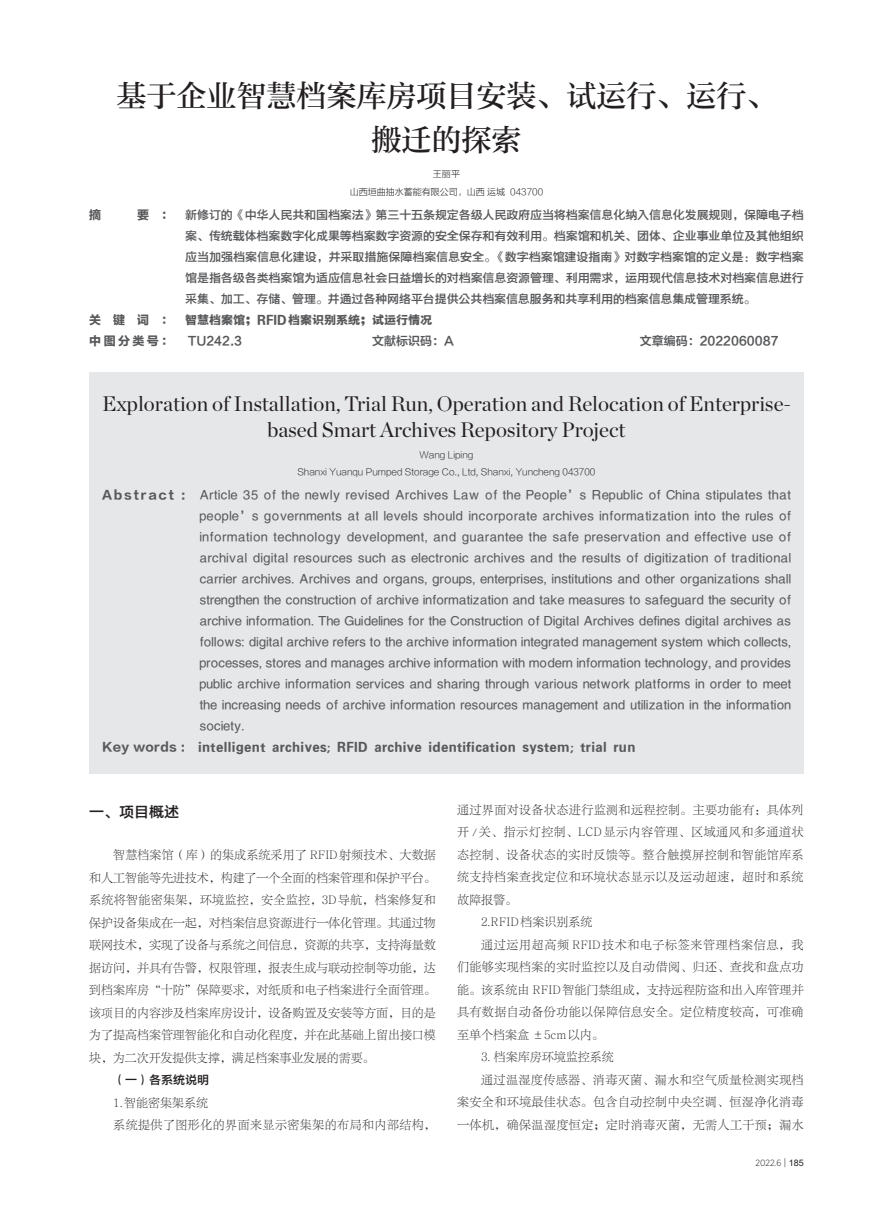
<style>
.page{position:relative;width:893px;height:1212px;background:#fff}
.page>*{position:absolute;margin:0;border:0;box-sizing:border-box;transform-origin:0 0}
.标题{font:30px "FZZHUNYSK GBK1 0";color:#231f20}
.英文标题{font:21px/25.2px "Chronicle Display";color:#231f20;text-align:center}
.一{font:15px "FZYDZHK GBK1 0";color:#231f20}
.英文摘要{font:12px/21px "FZYDZHK GBK1 0";letter-spacing:.035em;color:#57585a;text-align:justify}
.正文{font:12px/22.5px "FZLTSK GBK1 0";letter-spacing:.035em;color:#231f20;text-align:justify}
.摘要{font:12px/21px "FZYDZHK GBK1 0";letter-spacing:-.01em;color:#57585a;text-align:justify}
.英文关键词{font:12px "FZYDCHK GBK1 0";letter-spacing:.03em;color:#57585a}
.中国分类号{font:12px "FZLTZCHK GBK1 0";color:#57585a}
.正文-2{font:12px "FZLTSK GBK1 0";color:#231f20}
.关键词{font:12px "FZYDCHK GBK1 0";color:#57585a}
.一-2{font:12px "FZYDZHK GBK1 0";color:#231f20}
.摘要-2{font:12px "FZLTDHK GBK1 0";color:#57585a}
.英文单位{font:9px "FZLTXHK GBK1 0";color:#231f20}
.单位{font:9px "FZLTXHK GBK1 0";color:#231f20}
.t1{font:300 9px "Gotham Narrow";color:#231f20}
.英文作者{font:9px "FZLTXHK GBK1 0";color:#231f20}
.作者{font:9px "FZLTXHK GBK1 0";color:#231f20}
.s1{font-family:"FZLTDHK GBK1 0"}
.s2{font-family:"FZLTKHK GBK1 0";font-weight:400}
.s3{font-family:"Arial";font-weight:400}
</style>
<div class="page">
<div style="left:89px;top:372px;width:715px;height:402px;background:#e6e7e9"></div>
<p class="标题" style="left:116px;top:78px;width:662px">基于企业智慧档案库房项目安装、试运行、运行、</p>
<p class="标题" style="left:371px;top:122px;width:152px">搬迁的探索</p>
<p class="作者" style="left:433px;top:168px;width:28px">王丽平</p>
<p class="单位" style="left:350px;top:186px;width:195px">山西垣曲抽水蓄能有限公司，山西 运城 043700</p>
<p class="摘要-2" style="left:89px;top:209px;width:14px">摘</p>
<p class="摘要" style="left:185px;top:205px;width:620px;text-indent:-48px"><span class="s1">要 ：</span> 新修订的《中华人民共和国档案法》第三十五条规定各级人民政府应当将档案信息化纳入信息化发展规则，保障电子档案、传统载体档案数字化成果等档案数字资源的安全保存和有效利用。档案馆和机关、团体、企业事业单位及其他组织应当加强档案信息化建设，并采取措施保障档案信息安全。《数字档案馆建设指南》对数字档案馆的定义是：数字档案馆是指各级各类档案馆为适应信息社会日益增长的对档案信息资源管理、利用需求，运用现代信息技术对档案信息进行采集、加工、存储、管理。并通过各种网络平台提供公共档案信息服务和共享利用的档案信息集成管理系统。</p>
<p class="关键词" style="left:89px;top:314px;width:344px"><span class="s1">关 键 词 ：</span> 智慧档案馆；RFID档案识别系统；试运行情况</p>
<p class="中国分类号" style="left:89px;top:335px;width:154px"><span class="s1">中图分类号：</span> TU242.3</p>
<p class="中国分类号" style="left:372px;top:335px;width:83px">文献标识码：A</p>
<p class="中国分类号" style="left:640px;top:335px;width:140px">文章编码：2022060087</p>
<p class="英文标题" style="left:102px;top:390px;width:691px">Exploration of Installation, Trial Run, Operation and Relocation of Enterprise&shy;based Smart Archives Repository Project</p>
<p class="英文作者" style="left:420px;top:450px;width:55px">Wang Liping</p>
<p class="英文单位" style="left:297px;top:467px;width:300px">Shanxi Yuanqu Pumped Storage Co., Ltd, Shanxi, Yuncheng 043700</p>
<p class="英文摘要" style="left:200px;top:485px;width:593px;text-indent:-98px"><span class="s1">Abstract :</span> Article 35 of the newly revised Archives Law of the People’s Republic of China stipulates that people’s governments at all levels should incorporate archives informatization into the rules of information technology development, and guarantee the safe preservation and effective use of archival digital resources such as electronic archives and the results of digitization of traditional carrier archives. Archives and organs, groups, enterprises, institutions and other organizations shall strengthen the construction of archive informatization and take measures to safeguard the security of archive information. The Guidelines for the Construction of Digital Archives defines digital archives as follows: digital archive refers to the archive information integrated management system which collects, processes, stores and manages archive information with modern information technology, and provides public archive information services and sharing through various network platforms in order to meet the increasing needs of archive information resources management and utilization in the information society.</p>
<p class="英文关键词" style="left:102px;top:740px;width:535px"><span class="s1">Key words :</span> intelligent archives; RFID archive identification system; trial run</p>
<p class="一" style="left:89px;top:803px;width:92px">一、项目概述</p>
<p class="正文" style="left:89px;top:844px;width:348px;text-indent:24px">智慧档案馆（库）的集成系统采用了 RFID射频技术、大数据和人工智能等先进技术，构建了一个全面的档案管理和保护平台。系统将智能密集架，环境监控，安全监控，3D导航，档案修复和保护设备集成在一起，对档案信息资源进行一体化管理。其通过物联网技术，实现了设备与系统之间信息，资源的共享，支持海量数据访问，并具有告警，权限管理，报表生成与联动控制等功能，达到档案库房“十防”保障要求，对纸质和电子档案进行全面管理。该项目的内容涉及档案库房设计，设备购置及安装等方面，目的是为了提高档案管理智能化和自动化程度，并在此基础上留出接口模块，为二次开发提供支撑，满足档案事业发展的需要。</p>
<p class="一-2" style="left:113px;top:1074px;width:97px">（一）各系统说明</p>
<p class="正文-2" style="left:113px;top:1096px;width:96px">1.智能密集架系统</p>
<p class="正文" style="left:113px;top:1114px;width:324px">系统提供了图形化的界面来显示密集架的布局和内部结构，</p>
<p class="正文" style="left:457px;top:798px;width:348px">通过界面对设备状态进行监测和远程控制。主要功能有：具体列开 /关、指示灯控制、LCD显示内容管理、区域通风和多通道状态控制、设备状态的实时反馈等。整合触摸屏控制和智能馆库系统支持档案查找定位和环境状态显示以及运动超速，超时和系统故障报警。</p>
<p class="正文-2" style="left:481px;top:915px;width:113px">2.RFID档案识别系统</p>
<p class="正文" style="left:457px;top:933px;width:348px;text-indent:24px">通过运用超高频 RFID技术和电子标签来管理档案信息，我们能够实现档案的实时监控以及自动借阅、归还、查找和盘点功能。该系统由 RFID智能门禁组成，支持远程防盗和出入库管理并具有数据自动备份功能以保障信息安全。定位精度较高，可准确至单个档案盒 ±5cm以内。</p>
<p class="正文-2" style="left:481px;top:1050px;width:134px">3. 档案库房环境监控系统</p>
<p class="正文" style="left:457px;top:1068px;width:348px;text-indent:24px">通过温湿度传感器、消毒灭菌、漏水和空气质量检测实现档案安全和环境最佳状态。包含自动控制中央空调、恒湿净化消毒一体机，确保温湿度恒定；定时消毒灭菌，无需人工干预；漏水</p>
<p class="t1" style="left:755px;top:1157px;width:50px">2022.6 <span class="s2">|</span> <span class="s3">185</span></p>
</div>
